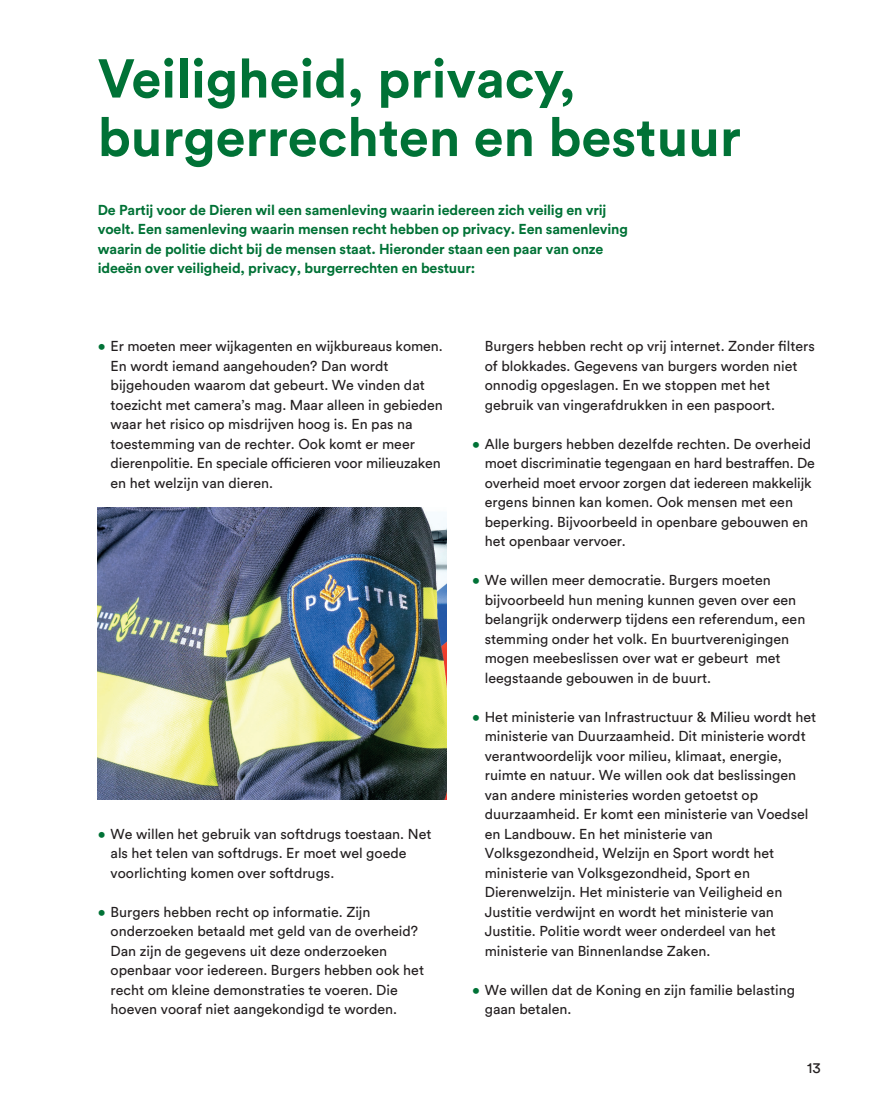
<style>
.page{position:relative;width:893px;height:1106px;background:#fff}
.page>*{position:absolute;margin:0;border:0;box-sizing:border-box;transform-origin:0 0}
.t1{font:700 54px/58.5px "Circular Pro";color:#007236}
.t2{font:15px "Circular Pro";color:#231f20}
.t3{font:14.25px/19.5px "Circular Pro";color:#231f20}
.t4{font:700 14.25px/19.5px "Circular Pro";letter-spacing:-.01em;color:#007236}
.s1{color:#007236}
</style>
<div class="page">
<img style="left:98px;top:507px;width:348px;height:292px">
<h1 class="t1" style="left:98px;top:47px;width:645px">Veiligheid, privacy, burgerrechten en bestuur</h1>
<p class="t4" style="left:98px;top:199px;width:532px">De Partij voor de Dieren wil een samenleving waarin iedereen zich veilig en vrij voelt. Een samenleving waarin mensen recht hebben op privacy. Een samenleving waarin de politie dicht bij de mensen staat. Hieronder staan een paar van onze ideeën over veiligheid, privacy, burgerrechten en bestuur:</p>
<p class="t3" style="left:111px;top:336px;width:334px;text-indent:-13px"><span class="s1">•</span> Er moeten meer wijkagenten en wijkbureaus komen.<br>En wordt iemand aangehouden? Dan wordt bijgehouden waarom dat gebeurt. We vinden dat toezicht met camera’s mag. Maar alleen in gebieden waar het risico op misdrijven hoog is. En pas na toestemming van de rechter. Ook komt er meer dierenpolitie. En speciale officieren voor milieuzaken en het welzijn van dieren.</p>
<p class="t3" style="left:111px;top:823px;width:322px;text-indent:-13px"><span class="s1">•</span> We willen het gebruik van softdrugs toestaan. Net als het telen van softdrugs. Er moet wel goede voorlichting komen over softdrugs.</p>
<p class="t3" style="left:111px;top:901px;width:315px;text-indent:-13px"><span class="s1">•</span> Burgers hebben recht op informatie. Zijn onderzoeken betaald met geld van de overheid?<br>Dan zijn de gegevens uit deze onderzoeken openbaar voor iedereen. Burgers hebben ook het recht om kleine demonstraties te voeren. Die hoeven vooraf niet aangekondigd te worden.</p>
<p class="t3" style="left:485px;top:336px;width:332px">Burgers hebben recht op vrij internet. Zonder filters of blokkades. Gegevens van burgers worden niet onnodig opgeslagen. En we stoppen met het gebruik van vingerafdrukken in een paspoort.</p>
<p class="t3" style="left:485px;top:433px;width:332px;text-indent:-13px"><span class="s1">•</span> Alle burgers hebben dezelfde rechten. De overheid moet discriminatie tegengaan en hard bestraffen. De overheid moet ervoor zorgen dat iedereen makkelijk ergens binnen kan komen. Ook mensen met een beperking. Bijvoorbeeld in openbare gebouwen en het openbaar vervoer.</p>
<p class="t3" style="left:485px;top:570px;width:322px;text-indent:-13px"><span class="s1">•</span> We willen meer democratie. Burgers moeten bijvoorbeeld hun mening kunnen geven over een belangrijk onderwerp tijdens een referendum, een stemming onder het volk. En buurtverenigingen mogen meebeslissen over wat er gebeurt met leegstaande gebouwen in de buurt.</p>
<p class="t3" style="left:485px;top:706px;width:333px;text-indent:-13px"><span class="s1">•</span> Het ministerie van Infrastructuur &amp; Milieu wordt het ministerie van Duurzaamheid. Dit ministerie wordt verantwoordelijk voor milieu, klimaat, energie, ruimte en natuur. We willen ook dat beslissingen van andere ministeries worden getoetst op duurzaamheid. Er komt een ministerie van Voedsel en Landbouw. En het ministerie van Volksgezondheid, Welzijn en Sport wordt het ministerie van Volksgezondheid, Sport en Dierenwelzijn. Het ministerie van Veiligheid en Justitie verdwijnt en wordt het ministerie van Justitie. Politie wordt weer onderdeel van het ministerie van Binnenlandse Zaken.</p>
<p class="t3" style="left:485px;top:979px;width:312px;text-indent:-13px"><span class="s1">•</span> We willen dat de Koning en zijn familie belasting gaan betalen.</p>
<p class="t2" style="left:807px;top:1057px;width:15px">13</p>
</div>
